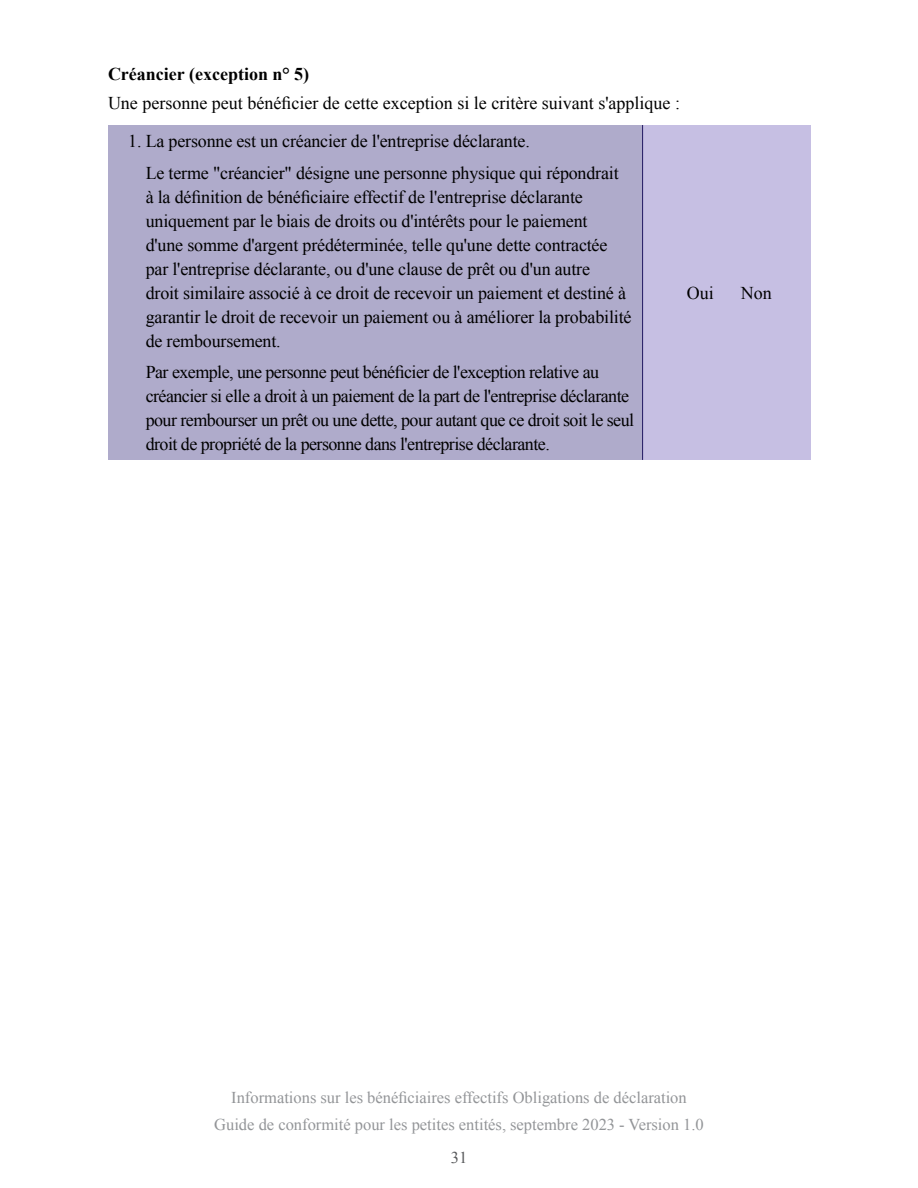
<style>
.page{position:relative;width:918px;height:1188px;background:#fff}
.page>*{position:absolute;margin:0;border:0;box-sizing:border-box;transform-origin:0 0}
.Call_Out_Box{font:18px/24px "Times New Roman";letter-spacing:-.01em;color:#000}
.Call_Out_Box-2{font:18px/24px "Times New Roman";letter-spacing:-.03em;color:#000}
.Body_Text{font:18px "Times New Roman";color:#000}
.Body_Text-2{font:700 18px "Times New Roman";color:#000}
.t1{font:16.5px/27px "Times New Roman";color:#939598;text-align:center}
.t2{font:16.5px "Times New Roman";color:#58595b}
</style>
<div class="page">
<div style="left:108px;top:125px;width:535px;height:335px;background:#afabcb"></div>
<div style="left:643px;top:125px;width:168px;height:335px;background:#c6bfe3"></div>
<hr style="left:642px;top:125px;width:1px;height:335px;background:#1f155f">
<p class="Body_Text-2" style="left:108px;top:61px;width:203px">Créancier (exception n° 5)</p>
<p class="Body_Text" style="left:108px;top:91px;width:574px">Une personne peut bénéficier de cette exception si le critère suivant s'applique :</p>
<p class="Call_Out_Box" style="left:146px;top:125px;width:475px;line-height:31.5px;text-indent:-17px">1. La personne est un créancier de l'entreprise déclarante.<br>Le terme "créancier" désigne une personne physique qui répondrait</p>
<p class="Call_Out_Box" style="left:146px;top:184px;width:487px">à la définition de bénéficiaire effectif de l'entreprise déclarante uniquement par le biais de droits ou d'intérêts pour le paiement<br>d'une somme d'argent prédéterminée, telle qu'une dette contractée par l'entreprise déclarante, ou d'une clause de prêt ou d'un autre<br>droit similaire associé à ce droit de recevoir un paiement et destiné à garantir le droit de recevoir un paiement ou à améliorer la probabilité de remboursement.</p>
<p class="Call_Out_Box-2" style="left:146px;top:360px;width:490px">Par exemple, une personne peut bénéficier de l'exception relative au créancier si elle a droit à un paiement de la part de l'entreprise déclarante pour rembourser un prêt ou une dette, pour autant que ce droit soit le seul droit de propriété de la personne dans l'entreprise déclarante.</p>
<p class="Call_Out_Box" style="left:687px;top:280px;width:28px">Oui</p>
<p class="Call_Out_Box" style="left:741px;top:280px;width:32px">Non</p>
<p class="t1" style="left:214px;top:1084px;width:491px">Informations sur les bénéficiaires effectifs Obligations de déclaration<br>Guide de conformité pour les petites entités, septembre 2023 - Version 1.0</p>
<p class="t2" style="left:451px;top:1147px;width:18px">31</p>
</div>
